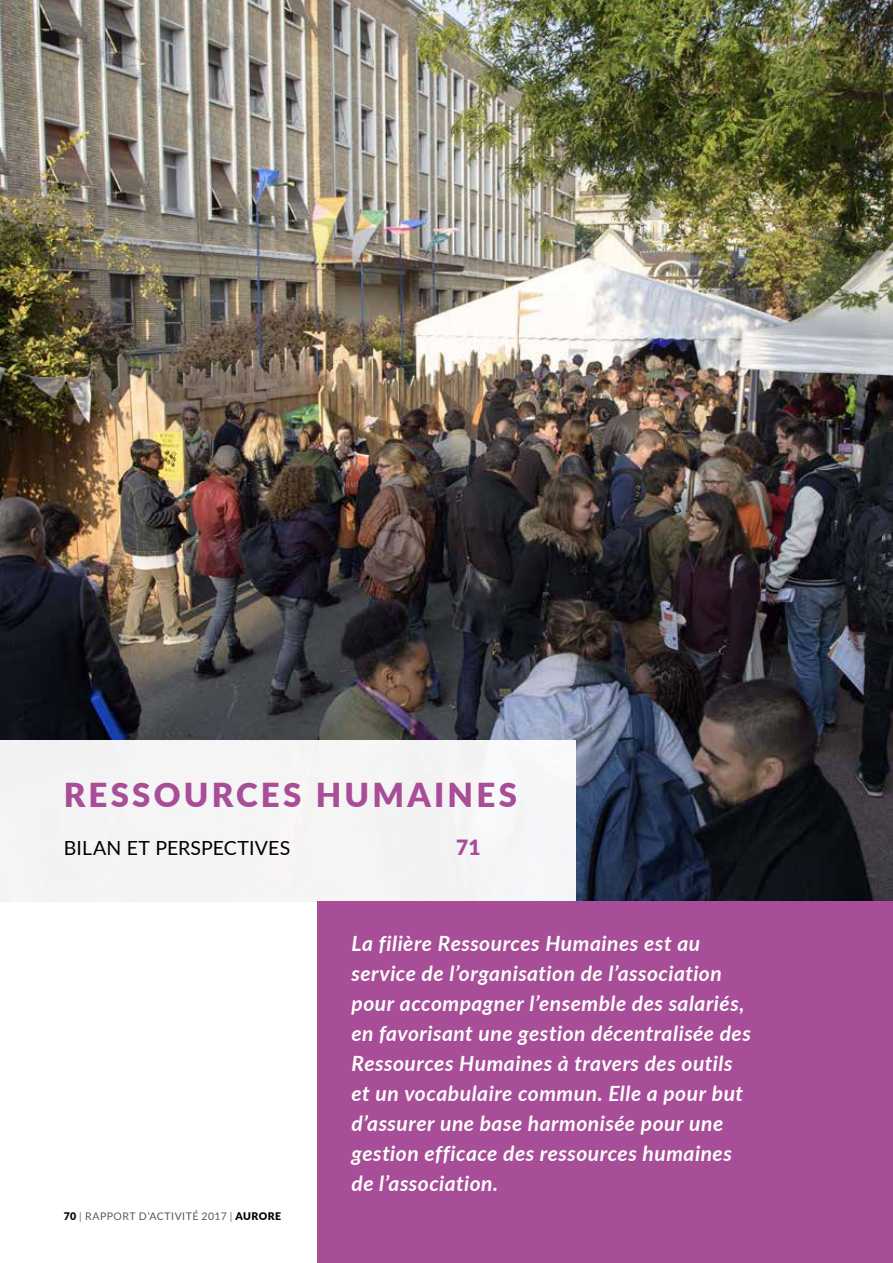
<style>
.page{position:relative;width:893px;height:1263px;background:#fff}
.page>*{position:absolute;margin:0;border:0;box-sizing:border-box;transform-origin:0 0}
.t1{font:900 33px "Lato";letter-spacing:.095em;color:#a84d97}
.t2{font:italic 700 21px/30px "Lato";letter-spacing:.025em;color:#fff}
.t3{font:900 21px "Lato";color:#a84d97}
.t4{font:19.5px "Lato";letter-spacing:.01em;color:#000}
.t5{font:10.5px "Lato";letter-spacing:.045em;color:#575756}
.s1{font-weight:900;color:#000}
.s2{color:#a84d97}
</style>
<div class="page">
<img style="left:0;top:0;width:893px;height:901px">
<div style="left:0;top:740px;width:575px;height:161px;background:#f5f5f5"></div>
<div style="left:317px;top:901px;width:576px;height:362px;background:#a84d97"></div>
<h1 class="t1" style="left:64px;top:770px;width:455px">RESSOURCES HUMAINES</h1>
<p class="t4" style="left:64px;top:834px;width:228px">BILAN ET PERSPECTIVES</p>
<p class="t3" style="left:456px;top:831px;width:26px">71</p>
<p class="t5" style="left:64px;top:1209px;width:219px"><span class="s1">70</span> <span class="s2">|</span> RAPPORT D’ACTIVITÉ 2017 <span class="s2">|</span> <span class="s1">AURORE</span></p>
<p class="t2" style="left:351px;top:927px;width:401px">La filière Ressources Humaines est au service de l’organisation de l’association pour accompagner l’ensemble des salariés, en favorisant une gestion décentralisée des Ressources Humaines à travers des outils et un vocabulaire commun. Elle a pour but d’assurer une base harmonisée pour une gestion efficace des ressources humaines de l’association.</p>
</div>
